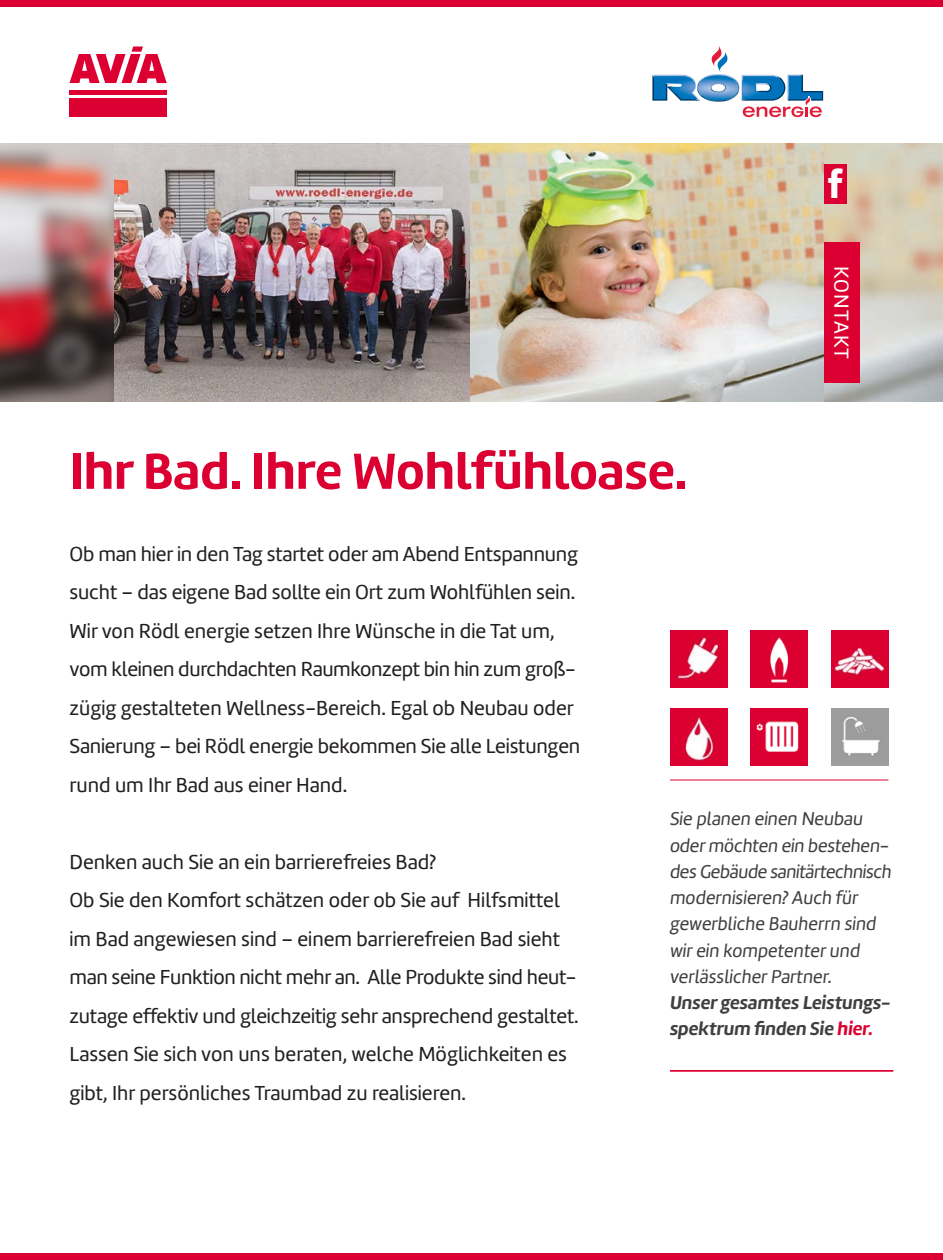
<style>
.page{position:relative;width:943px;height:1260px;background:#fff}
.page>*{position:absolute;margin:0;border:0;box-sizing:border-box;transform-origin:0 0}
.t1{font:700 52.5px "Marine";color:#db0031}
.t2{font:700 42px "Klavika";color:#fff}
.t3{font:21px/38.5px "Marine";letter-spacing:-.005em;color:#231f20}
.t4{font:21px "Marine";letter-spacing:.05em;color:#fff}
.t5{font:19.25px/26.2px "Marine Regular Oblicua";color:#404040}
.s1{font-family:"Marine Bold Oblicua"}
.s2{font-family:"Marine Bold Oblicua";color:#db0031}
</style>
<div class="page">
<div style="left:0;top:0;width:943px;height:7px;background:#db0031"></div>
<div style="left:0;top:1253px;width:943px;height:7px;background:#db0031"></div>
<svg style="left:69px;top:47px;width:98px;height:36px"></svg>
<div style="left:70px;top:90px;width:97px;height:5px;background:#db0031"></div>
<div style="left:69px;top:99px;width:98px;height:18px;background:#db0031"></div>
<svg style="left:652px;top:46px;width:171px;height:71px"></svg>
<img style="left:0;top:144px;width:943px;height:258px">
<hr style="left:670px;top:1070px;width:223px;height:2px;background:#db0031">
<div style="left:830px;top:708px;width:58px;height:58px;background:#9d9d9c"></div>
<img style="left:842px;top:717px;width:38px;height:39px">
<hr style="left:670px;top:780px;width:218px;height:1px;background:#db0031">
<img style="left:469px;top:144px;width:354px;height:258px">
<img style="left:114px;top:144px;width:355px;height:258px">
<div style="left:670px;top:630px;width:57px;height:58px;background:#db0031"></div>
<img style="left:677px;top:636px;width:44px;height:45px">
<div style="left:670px;top:708px;width:57px;height:58px;background:#db0031"></div>
<img style="left:685px;top:715px;width:30px;height:46px">
<div style="left:750px;top:630px;width:58px;height:58px;background:#db0031"></div>
<img style="left:770px;top:637px;width:19px;height:46px">
<div style="left:750px;top:708px;width:58px;height:58px;background:#db0031"></div>
<img style="left:756px;top:721px;width:43px;height:31px">
<div style="left:830px;top:630px;width:58px;height:58px;background:#db0031"></div>
<img style="left:834px;top:646px;width:51px;height:30px">
<div style="left:823px;top:164px;width:23px;height:39px;background:#db0031"></div>
<div style="left:823px;top:242px;width:36px;height:140px;background:#db0031"></div>
<h2 class="t2" style="left:827px;top:154px;width:17px">f</h2>
<p class="t1" style="left:69px;top:437px;width:618px">Ihr Bad. Ihre Wohlfühloase.</p>
<p class="t3" style="left:69px;top:534px;width:512px">Ob man hier in den Tag startet oder am Abend Entspannung sucht – das eigene Bad sollte ein Ort zum Wohlfühlen sein.<br>Wir von Rödl energie setzen Ihre Wünsche in die Tat um, vom kleinen durchdachten Raumkonzept bin hin zum groß&shy;zügig gestalteten Wellness-Bereich. Egal ob Neubau oder Sanierung – bei Rödl energie bekommen Sie alle Leistungen rund um Ihr Bad aus einer Hand.</p>
<p class="t4" style="left:854px;top:266px;width:95px;rotate:90deg">KONTAKT</p>
<p class="t3" style="left:69px;top:842px;width:368px">Denken auch Sie an ein barrierefreies Bad?</p>
<p class="t3" style="left:69px;top:881px;width:511px">Ob Sie den Komfort schätzen oder ob Sie auf Hilfsmittel im Bad angewiesen sind – einem barrierefreien Bad sieht man seine Funktion nicht mehr an. Alle Produkte sind heut&shy;zutage effektiv und gleichzeitig sehr ansprechend gestaltet.<br>Lassen Sie sich von uns beraten, welche Möglichkeiten es gibt, Ihr persönliches Traumbad zu realisieren.</p>
<p class="t5" style="left:670px;top:806px;width:223px">Sie planen einen Neubau oder möchten ein bestehen&shy;des Gebäude sanitärtechnisch modernisieren? Auch für gewerbliche Bauherrn sind wir ein kompetenter und verlässlicher Partner.<br><span class="s1">Unser gesamtes Leistungs&shy;spektrum finden Sie</span> <span class="s2">hier.</span></p>
</div>
